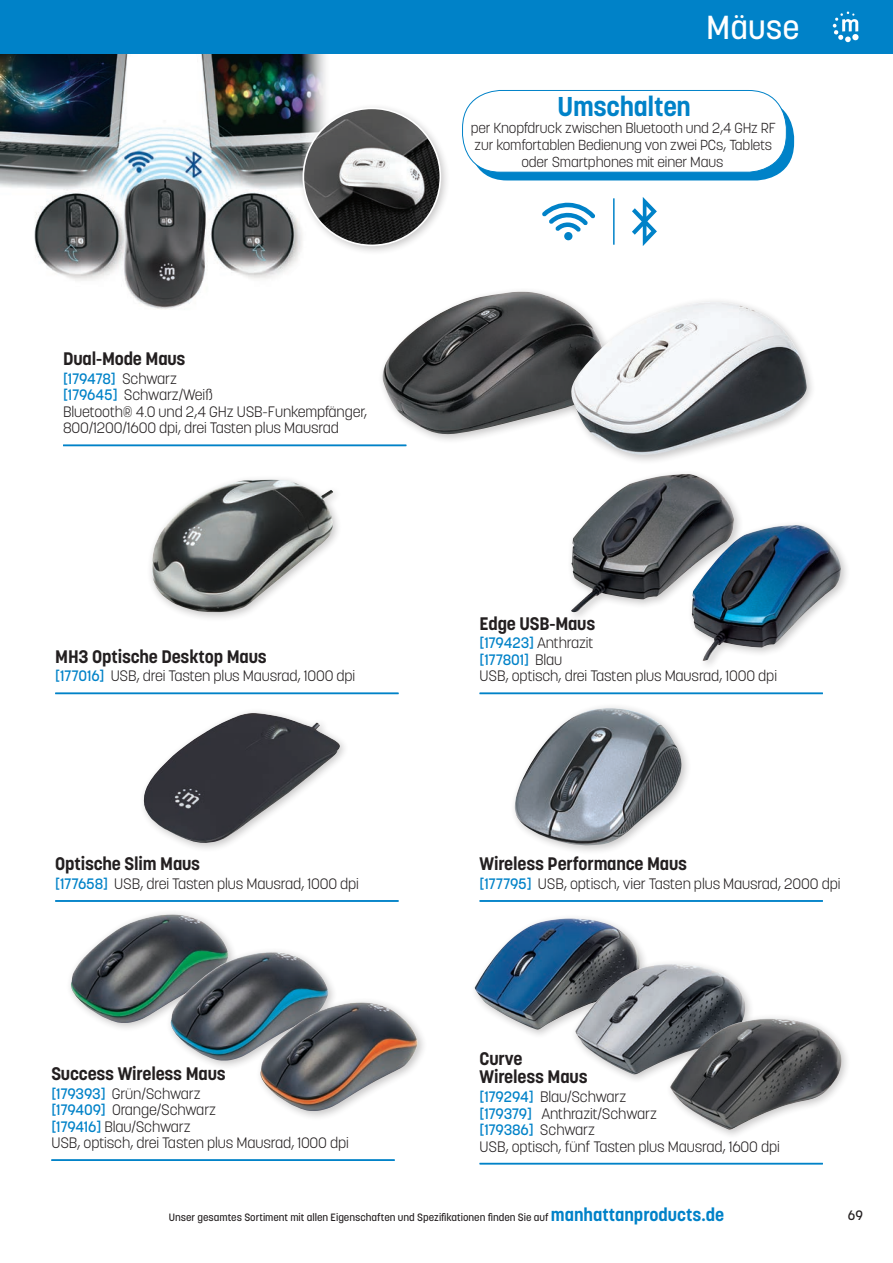
<style>
.page{position:relative;width:893px;height:1263px;background:#fff}
.page>*{position:absolute;margin:0;border:0;box-sizing:border-box;transform-origin:0 0}
.t1{font:500 33px "Korolev";color:#fff}
.t2{font:700 27px "Korolev";letter-spacing:-.01em;color:#0082c8}
.t3{font:700 18px/18px "Korolev";letter-spacing:-.01em;color:#231f20}
.t4{font:300 15px/16.5px "Korolev";letter-spacing:-.01em;color:#231f20}
.t5{font:300 14.4px/17.2px "Korolev";letter-spacing:-.01em;color:#231f20;text-align:center}
.t6{font:500 13.5px "Korolev";color:#231f20}
.t7{font:500 10.5px "Korolev";color:#231f20}
.s1{font-weight:500;color:#0082c8}
.s2{font-weight:700;font-size:18px;color:#0082c8}
</style>
<div class="page">
<img style="left:0;top:54px;width:326px;height:255px">
<div style="left:66px;top:909px;width:172px;height:124px;background:#231f20;opacity:.25"></div>
<img style="left:71px;top:914px;width:158px;height:109px">
<div style="left:166px;top:947px;width:172px;height:123px;background:#231f20;opacity:.25"></div>
<img style="left:171px;top:952px;width:158px;height:109px">
<img style="left:475px;top:918px;width:165px;height:112px">
<div style="left:570px;top:958px;width:185px;height:126px;background:#231f20;opacity:.25"></div>
<img style="left:575px;top:964px;width:170px;height:110px">
<div style="left:666px;top:1014px;width:186px;height:125px;background:#231f20;opacity:.25"></div>
<img style="left:670px;top:1018px;width:172px;height:112px">
<div style="left:255px;top:997px;width:172px;height:124px;background:#231f20;opacity:.25"></div>
<img style="left:260px;top:1002px;width:158px;height:109px">
<img style="left:143px;top:713px;width:198px;height:130px">
<div style="left:510px;top:703px;width:181px;height:152px;background:#231f20;opacity:.25"></div>
<img style="left:514px;top:708px;width:168px;height:137px">
<div style="left:147px;top:475px;width:196px;height:147px;background:#231f20;opacity:.25"></div>
<img style="left:151px;top:480px;width:184px;height:133px">
<img style="left:571px;top:474px;width:163px;height:138px">
<div style="left:687px;top:520px;width:164px;height:151px;background:#231f20;opacity:.25"></div>
<img style="left:692px;top:525px;width:149px;height:137px">
<img style="left:382px;top:292px;width:184px;height:144px">
<div style="left:566px;top:297px;width:251px;height:168px;background:#231f20;opacity:.25"></div>
<img style="left:570px;top:302px;width:237px;height:155px">
<div style="left:0;top:0;width:893px;height:54px;background:#0082c8"></div>
<svg style="left:833px;top:11px;width:26px;height:31px"></svg>
<hr style="left:480px;top:1163px;width:343px;height:1px;background:#0082c8">
<hr style="left:51px;top:1159px;width:344px;height:2px;background:#0082c8">
<hr style="left:55px;top:900px;width:343px;height:2px;background:#0082c8">
<hr style="left:480px;top:900px;width:343px;height:2px;background:#0082c8">
<hr style="left:55px;top:693px;width:343px;height:1px;background:#0082c8">
<hr style="left:480px;top:693px;width:343px;height:1px;background:#0082c8">
<hr style="left:63px;top:445px;width:343px;height:1px;background:#0082c8">
<div style="left:298px;top:103px;width:153px;height:153px;background:#231f20;opacity:.25"></div>
<img style="left:303px;top:108px;width:137px;height:137px;border-radius:68px">
<svg style="left:632px;top:197px;width:25px;height:49px"></svg>
<svg style="left:542px;top:202px;width:53px;height:30px"></svg>
<div style="left:564px;top:232px;width:8px;height:8px;background:#0082c8;border-radius:50%"></div>
<hr style="left:613px;top:198px;width:2px;height:47px;background:#0082c8">
<div style="left:469px;top:100px;width:325px;height:80px;background:#0082c8;border-radius:38px"></div>
<div style="left:462px;top:90px;width:324px;height:82px;background:#fff;border-radius:38px"></div>
<div style="left:462px;top:90px;width:325px;height:83px;border:1px solid #0082c8;border-radius:38px"></div>
<h1 class="t1" style="left:706px;top:7px;width:95px">Mäuse</h1>
<p class="t3" style="left:63px;top:350px;width:124px">Dual-Mode Maus</p>
<p class="t4" style="left:63px;top:370px;width:306px"><span class="s1">[179478]</span> Schwarz<br><span class="s1">[179645]</span> Schwarz/Weiß<br>Bluetooth® 4.0 und 2,4 GHz USB-Funkempfänger, 800/1200/1600 dpi, drei Tasten plus Mausrad</p>
<p class="t3" style="left:55px;top:647px;width:213px">MH3 Optische Desktop Maus</p>
<p class="t4" style="left:55px;top:668px;width:302px"><span class="s1">[177016]</span> USB, drei Tasten plus Mausrad, 1000 dpi</p>
<p class="t3" style="left:55px;top:855px;width:146px">Optische Slim Maus</p>
<p class="t4" style="left:55px;top:875px;width:305px"><span class="s1">[177658]</span> USB, drei Tasten plus Mausrad, 1000 dpi</p>
<p class="t3" style="left:51px;top:1065px;width:176px">Success Wireless Maus</p>
<p class="t4" style="left:51px;top:1085px;width:299px"><span class="s1">[179393]</span> Grün/Schwarz<br><span class="s1">[179409]</span> Orange/Schwarz<br><span class="s1">[179416]</span> Blau/Schwarz<br>USB, optisch, drei Tasten plus Mausrad, 1000 dpi</p>
<h2 class="t2" style="left:558px;top:89px;width:135px">Umschalten</h2>
<p class="t5" style="left:471px;top:119px;width:307px">per Knopfdruck zwischen Bluetooth und 2,4 GHz RF zur komfortablen Bedienung von zwei PCs, Tablets oder Smartphones mit einer Maus</p>
<p class="t3" style="left:480px;top:614px;width:117px">Edge USB-Maus</p>
<p class="t4" style="left:480px;top:635px;width:299px"><span class="s1">[179423]</span> Anthrazit<br><span class="s1">[177801]</span> Blau<br>USB, optisch, drei Tasten plus Mausrad, 1000 dpi</p>
<p class="t3" style="left:480px;top:855px;width:209px">Wireless Performance Maus</p>
<p class="t4" style="left:480px;top:875px;width:362px"><span class="s1">[177795]</span> USB, optisch, vier Tasten plus Mausrad, 2000 dpi</p>
<p class="t3" style="left:480px;top:1050px;width:109px">Curve<br>Wireless Maus</p>
<p class="t4" style="left:480px;top:1088px;width:302px"><span class="s1">[179294]</span> Blau/Schwarz<br><span class="s1">[179379]</span> Anthrazit/Schwarz<br><span class="s1">[179386]</span> Schwarz<br>USB, optisch, fünf Tasten plus Mausrad, 1600 dpi</p>
<p class="t7" style="left:169px;top:1211px;width:557px">Unser gesamtes Sortiment mit allen Eigenschaften und Spezifikationen finden Sie auf <span class="s2">manhattanproducts.de</span></p>
<p class="t6" style="left:848px;top:1206px;width:16px">69</p>
</div>
